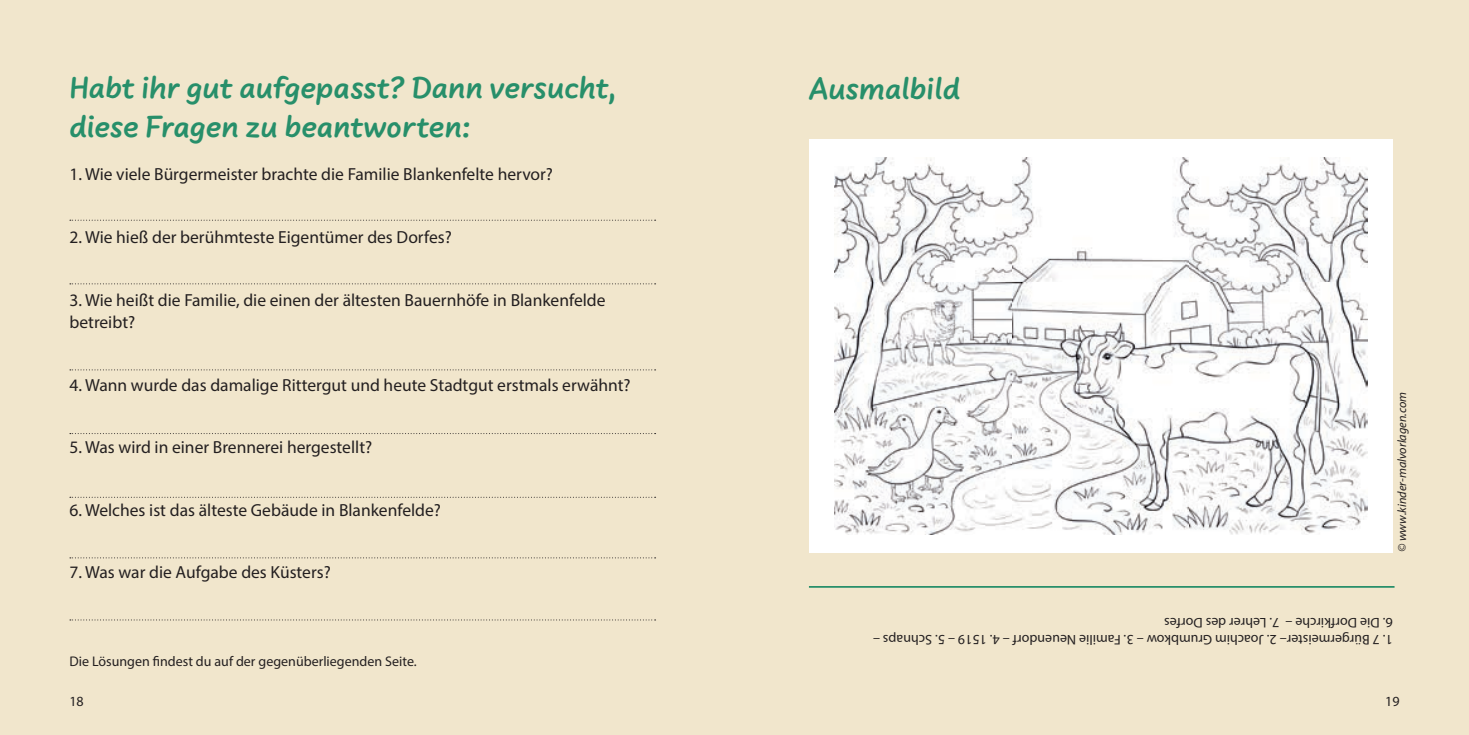
<style>
.page{position:relative;width:1469px;height:735px;background:#fff}
.page>*{position:absolute;margin:0;border:0;box-sizing:border-box;transform-origin:0 0}
.t1{font:700 31.5px "Uberhand Pro";color:#278f6a}
.t2{font:17.5px/22.8px "Myriad Pro";color:#231f20}
.t3{font:14px "Myriad Pro";color:#231f20}
.t4{font:italic 12.25px "Myriad Pro";color:#231f20}
</style>
<div class="page">
<div style="left:0;top:0;width:734px;height:734px;background:#f1e6cc"></div>
<div style="left:734px;top:0;width:734px;height:734px;background:#f1e6cc"></div>
<div style="left:809px;top:139px;width:583px;height:413px;background:#fff"></div>
<img style="left:834px;top:157px;width:533px;height:377px">
<hr style="left:809px;top:585px;width:585px;height:2px;background:#278f6a">
<svg style="left:70px;top:220px;width:585px;height:1px"></svg>
<svg style="left:70px;top:283px;width:585px;height:1px"></svg>
<svg style="left:70px;top:369px;width:585px;height:1px"></svg>
<svg style="left:70px;top:433px;width:585px;height:1px"></svg>
<svg style="left:70px;top:496px;width:585px;height:1px"></svg>
<svg style="left:70px;top:557px;width:585px;height:1px"></svg>
<svg style="left:70px;top:619px;width:585px;height:1px"></svg>
<h1 class="t1" style="left:69px;top:64px;width:549px">Habt ihr gut aufgepasst? Dann versucht,</h1>
<h1 class="t1" style="left:809px;top:65px;width:153px">Ausmalbild</h1>
<h1 class="t1" style="left:69px;top:102px;width:403px">diese Fragen zu beantworten:</h1>
<p class="t2" style="left:69px;top:163px;width:485px">1. Wie viele Bürgermeister brachte die Familie Blankenfelte hervor?</p>
<p class="t2" style="left:69px;top:225px;width:384px">2. Wie hieß der berühmteste Eigentümer des Dorfes?</p>
<p class="t2" style="left:69px;top:288px;width:537px">3. Wie heißt die Familie, die einen der ältesten Bauernhöfe in Blankenfelde betreibt?</p>
<p class="t2" style="left:69px;top:373px;width:563px">4. Wann wurde das damalige Rittergut und heute Stadtgut erstmals erwähnt?</p>
<p class="t2" style="left:69px;top:435px;width:304px">5. Was wird in einer Brennerei hergestellt?</p>
<p class="t2" style="left:69px;top:498px;width:373px">6. Welches ist das älteste Gebäude in Blankenfelde?</p>
<p class="t2" style="left:69px;top:560px;width:263px">7. Was war die Aufgabe des Küsters?</p>
<p class="t3" style="left:69px;top:652px;width:349px">Die Lösungen findest du auf der gegenüberliegenden Seite.</p>
<p class="t4" style="left:1394px;top:551px;width:161px;rotate:-90deg">© www.kinder-malvorlagen.com</p>
<p class="t3" style="left:1392px;top:630px;width:230px;rotate:-180deg">6. Die Dorfkirche – 7. Lehrer des Dorfes</p>
<p class="t3" style="left:1392px;top:648px;width:521px;rotate:-180deg">1. 7 Bürgermeister– 2. Joachim Grumbkow – 3. Familie Neuendorf – 4. 1519 – 5. Schnaps –</p>
<p class="t3" style="left:69px;top:692px;width:16px">18</p>
<p class="t3" style="left:1385px;top:692px;width:16px">19</p>
</div>
